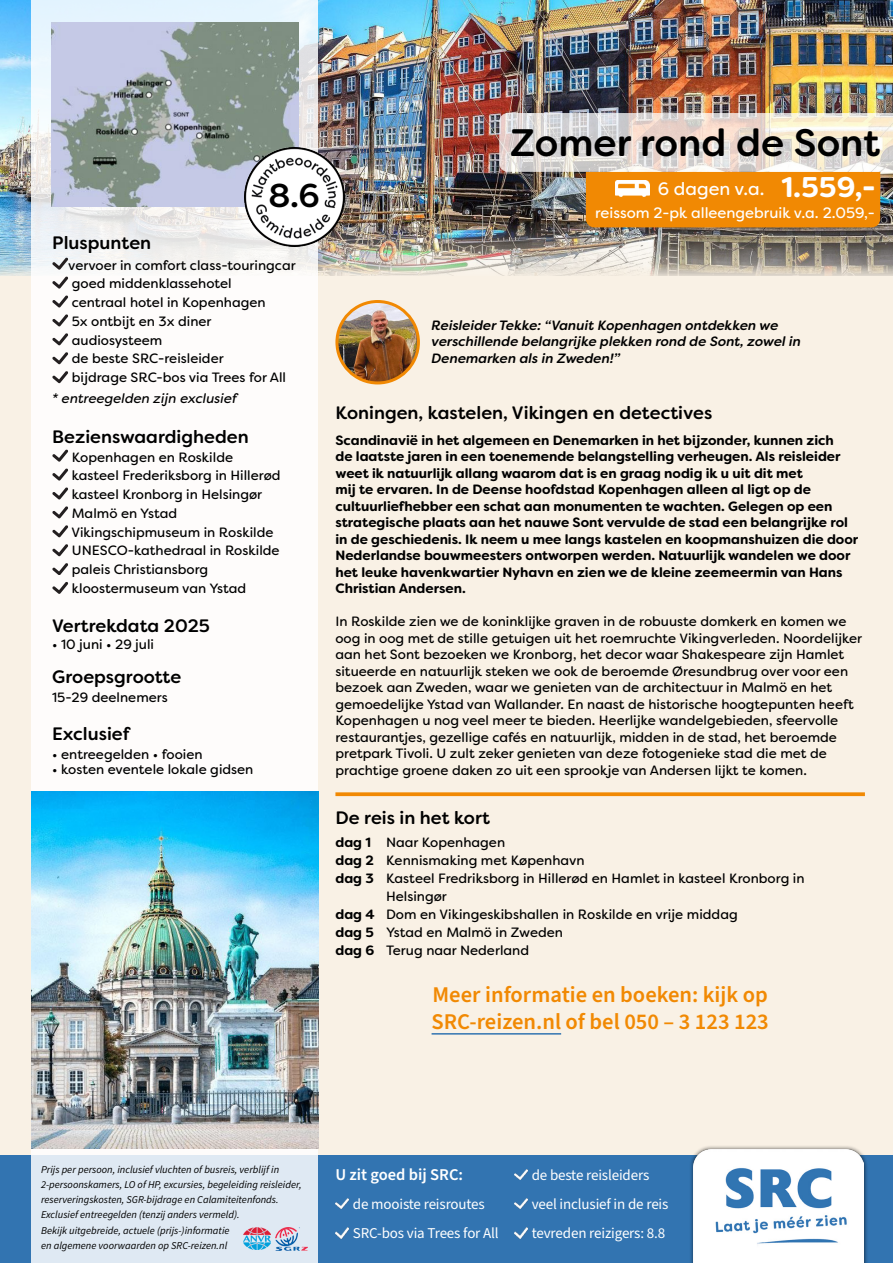
<style>
.page{position:relative;width:893px;height:1263px;background:#fff}
.page>*{position:absolute;margin:0;border:0;box-sizing:border-box;transform-origin:0 0}
.t1{font:500 38.25px "Filson Soft";color:#000}
.t2{font:500 33px "Filson Soft";color:#000}
.t3{font:700 28.5px "Filson Soft";color:#fff}
.t4{font:600 22.5px "Source Sans Pro";color:#f18903}
.t5{font:500 18px "Filson Soft";color:#000}
.t6{font:18px "Filson Soft";color:#fff}
.t7{font:600 16.5px "Source Sans Pro";color:#fff}
.t8{font:15px "Source Sans Pro";letter-spacing:-.01em;color:#fff}
.t9{font:15px "Filson Soft";color:#fff}
.t10{font:13.5px/16.5px "Filson Soft";color:#000}
.t11{font:700 13.5px/16.5px "Filson Soft";color:#000}
.t12{font:italic 500 13.5px "Filson Soft";color:#000}
.t13{font:italic 13.5px "Filson Soft";color:#000}
.t14{font:italic 10.5px/15px "Source Sans Variable";color:#000}
</style>
<div class="page">
<div style="left:0;top:242px;width:893px;height:913px;background:#f9f1e5"></div>
<img style="left:0;top:0;width:893px;height:275px">
<div style="left:0;top:1155px;width:893px;height:108px;background:#3274b1"></div>
<div style="left:689px;top:1145px;width:179px;height:118px;background:#000;opacity:.7"></div>
<img style="left:693px;top:1149px;width:171px;height:114px">
<svg style="left:32px;top:0;width:286px;height:1263px;background:#f7f7f8"></svg>
<img style="left:243px;top:1228px;width:27px;height:22px">
<img style="left:275px;top:1228px;width:32px;height:22px">
<svg style="left:515px;top:1228px;width:12px;height:10px"></svg>
<svg style="left:515px;top:1199px;width:12px;height:10px"></svg>
<svg style="left:515px;top:1169px;width:12px;height:10px"></svg>
<svg style="left:335px;top:1228px;width:13px;height:10px"></svg>
<svg style="left:335px;top:1199px;width:13px;height:10px"></svg>
<hr style="left:432px;top:1033px;width:129px;height:1px;background:#3274b1">
<svg style="left:335px;top:792px;width:530px;height:4px;background:#f19216"></svg>
<img style="left:337px;top:301px;width:81px;height:82px;border-radius:41px">
<div style="left:335px;top:300px;width:85px;height:84px;border:3px solid #f18903;border-radius:50%"></div>
<img style="left:32px;top:791px;width:286px;height:357px">
<svg style="left:52px;top:582px;width:16px;height:12px"></svg>
<svg style="left:52px;top:563px;width:16px;height:12px"></svg>
<svg style="left:52px;top:544px;width:16px;height:12px"></svg>
<svg style="left:52px;top:525px;width:16px;height:12px"></svg>
<svg style="left:52px;top:506px;width:16px;height:12px"></svg>
<svg style="left:52px;top:487px;width:16px;height:12px"></svg>
<svg style="left:52px;top:468px;width:16px;height:13px"></svg>
<svg style="left:52px;top:450px;width:16px;height:11px"></svg>
<svg style="left:52px;top:371px;width:16px;height:12px"></svg>
<svg style="left:52px;top:352px;width:16px;height:12px"></svg>
<svg style="left:52px;top:333px;width:16px;height:12px"></svg>
<svg style="left:52px;top:314px;width:16px;height:12px"></svg>
<svg style="left:52px;top:296px;width:16px;height:11px"></svg>
<svg style="left:52px;top:276px;width:16px;height:13px"></svg>
<svg style="left:52px;top:258px;width:16px;height:11px"></svg>
<img style="left:51px;top:22px;width:247px;height:185px">
<img style="left:244px;top:147px;width:100px;height:100px">
<svg style="left:499px;top:113px;width:394px;height:114px;background:#d8b07d"></svg>
<p class="t5" style="left:52px;top:231px;width:100px">Pluspunten</p>
<p class="t2" style="left:268px;top:174px;width:53px">8.6</p>
<p class="t10" style="left:68px;top:257px;width:229px">vervoer in comfort class-touringcar</p>
<p class="t10" style="left:72px;top:275px;width:161px">goed middenklassehotel</p>
<p class="t10" style="left:72px;top:294px;width:195px">centraal hotel in Kopenhagen</p>
<p class="t10" style="left:72px;top:313px;width:141px">5x ontbijt en 3x diner</p>
<p class="t10" style="left:72px;top:332px;width:92px">audiosysteem</p>
<p class="t10" style="left:72px;top:350px;width:153px">de beste SRC-reisleider</p>
<p class="t10" style="left:72px;top:369px;width:216px">bijdrage SRC-bos via Trees for All</p>
<p class="t13" style="left:52px;top:389px;width:186px">* entreegelden zijn exclusief</p>
<p class="t5" style="left:52px;top:425px;width:198px">Bezienswaardigheden</p>
<p class="t10" style="left:72px;top:449px;width:163px">Kopenhagen en Roskilde</p>
<p class="t10" style="left:72px;top:467px;width:210px">kasteel Frederiksborg in Hillerød</p>
<p class="t10" style="left:72px;top:486px;width:192px">kasteel Kronborg in Helsingør</p>
<p class="t10" style="left:72px;top:505px;width:107px">Malmö en Ystad</p>
<p class="t10" style="left:71px;top:524px;width:204px">Vikingschipmuseum in Roskilde</p>
<p class="t10" style="left:72px;top:542px;width:209px">UNESCO-kathedraal in Roskilde</p>
<p class="t10" style="left:72px;top:561px;width:138px">paleis Christiansborg</p>
<p class="t10" style="left:72px;top:580px;width:176px">kloostermuseum van Ystad</p>
<p class="t5" style="left:52px;top:614px;width:159px">Vertrekdata 2025</p>
<p class="t10" style="left:52px;top:636px;width:103px">• 10 juni • 29 juli</p>
<p class="t5" style="left:52px;top:665px;width:131px">Groepsgrootte</p>
<p class="t10" style="left:52px;top:689px;width:117px">15-29 deelnemers</p>
<p class="t5" style="left:52px;top:722px;width:79px">Exclusief</p>
<p class="t10" style="left:52px;top:745px;width:152px">• entreegelden • fooien</p>
<p class="t10" style="left:52px;top:760px;width:203px">• kosten eventele lokale gidsen</p>
<p class="t1" style="left:510px;top:118px;width:372px">Zomer rond de Sont</p>
<p class="t6" style="left:658px;top:177px;width:108px">6 dagen v.a.</p>
<p class="t3" style="left:781px;top:169px;width:96px">1.559,-</p>
<p class="t9" style="left:595px;top:203px;width:281px">reissom 2-pk alleengebruik v.a. 2.059,-</p>
<p class="t12" style="left:432px;top:316px;width:348px">Reisleider Tekke: “Vanuit Kopenhagen ontdekken we</p>
<p class="t12" style="left:432px;top:333px;width:371px">verschillende belangrijke plekken rond de Sont, zowel in</p>
<p class="t12" style="left:432px;top:349px;width:190px">Denemarken als in Zweden!”</p>
<p class="t5" style="left:335px;top:401px;width:378px">Koningen, kastelen, Vikingen en detectives</p>
<p class="t11" style="left:335px;top:432px;width:524px">Scandinavië in het algemeen en Denemarken in het bijzonder, kunnen zich<br>de laatste jaren in een toenemende belangstelling verheugen. Als reisleider weet ik natuurlijk allang waarom dat is en graag nodig ik u uit dit met<br>mij te ervaren. In de Deense hoofdstad Kopenhagen alleen al ligt op de cultuurliefhebber een schat aan monumenten te wachten. Gelegen op een strategische plaats aan het nauwe Sont vervulde de stad een belangrijke rol in de geschiedenis. Ik neem u mee langs kastelen en koopmanshuizen die door Nederlandse bouwmeesters ontworpen werden. Natuurlijk wandelen we door het leuke havenkwartier Nyhavn en zien we de kleine zeemeermin van Hans Christian Andersen.</p>
<p class="t10" style="left:335px;top:613px;width:528px">In Roskilde zien we de koninklijke graven in de robuuste domkerk en komen we oog in oog met de stille getuigen uit het roemruchte Vikingverleden. Noordelijker aan het Sont bezoeken we Kronborg, het decor waar Shakespeare zijn Hamlet situeerde en natuurlijk steken we ook de beroemde Øresundbrug over voor een bezoek aan Zweden, waar we genieten van de architectuur in Malmö en het gemoedelijke Ystad van Wallander. En naast de historische hoogtepunten heeft Kopenhagen u nog veel meer te bieden. Heerlijke wandelgebieden, sfeervolle restaurantjes, gezellige cafés en natuurlijk, midden in de stad, het beroemde pretpark Tivoli. U zult zeker genieten van deze fotogenieke stad die met de prachtige groene daken zo uit een sprookje van Andersen lijkt te komen.</p>
<p class="t5" style="left:335px;top:806px;width:156px">De reis in het kort</p>
<p class="t11" style="left:335px;top:834px;width:37px">dag 1</p>
<p class="t11" style="left:335px;top:852px;width:40px">dag 2</p>
<p class="t11" style="left:335px;top:870px;width:40px">dag 3</p>
<p class="t11" style="left:335px;top:906px;width:41px">dag 4</p>
<p class="t11" style="left:335px;top:924px;width:40px">dag 5</p>
<p class="t11" style="left:335px;top:942px;width:40px">dag 6</p>
<p class="t10" style="left:386px;top:834px;width:121px">Naar Kopenhagen</p>
<p class="t10" style="left:386px;top:852px;width:200px">Kennismaking met Køpenhavn</p>
<p class="t10" style="left:386px;top:869px;width:420px;line-height:18px">Kasteel Fredriksborg in Hillerød en Hamlet in kasteel Kronborg in<br>Helsingør</p>
<p class="t10" style="left:386px;top:906px;width:353px">Dom en Vikingeskibshallen in Roskilde en vrije middag</p>
<p class="t10" style="left:386px;top:924px;width:178px">Ystad en Malmö in Zweden</p>
<p class="t10" style="left:386px;top:942px;width:145px">Terug naar Nederland</p>
<p class="t4" style="left:433px;top:980px;width:337px">Meer informatie en boeken: kijk op</p>
<p class="t4" style="left:432px;top:1007px;width:339px">SRC-reizen.nl of bel 050 – 3 123 123</p>
<p class="t14" style="left:41px;top:1162px;width:262px">Prijs per persoon, inclusief vluchten of busreis, verblijf in 2-persoonskamers, LO of HP, excursies, begeleiding reisleider, reserveringskosten, SGR-bijdrage en Calamiteitenfonds.<br>Exclusief entreegelden (tenzij anders vermeld).</p>
<p class="t14" style="left:41px;top:1222px;width:190px">Bekijk uitgebreide, actuele (prijs-)informatie</p>
<p class="t14" style="left:41px;top:1237px;width:188px">en algemene voorwaarden op SRC-reizen.nl</p>
<p class="t7" style="left:335px;top:1163px;width:129px">U zit goed bij SRC:</p>
<p class="t8" style="left:532px;top:1164px;width:119px">de beste reisleiders</p>
<p class="t8" style="left:353px;top:1194px;width:133px">de mooiste reisroutes</p>
<p class="t8" style="left:532px;top:1194px;width:138px">veel inclusief in de reis</p>
<p class="t8" style="left:353px;top:1223px;width:147px">SRC-bos via Trees for All</p>
<p class="t8" style="left:532px;top:1223px;width:135px">tevreden reizigers: 8.8</p>
</div>
